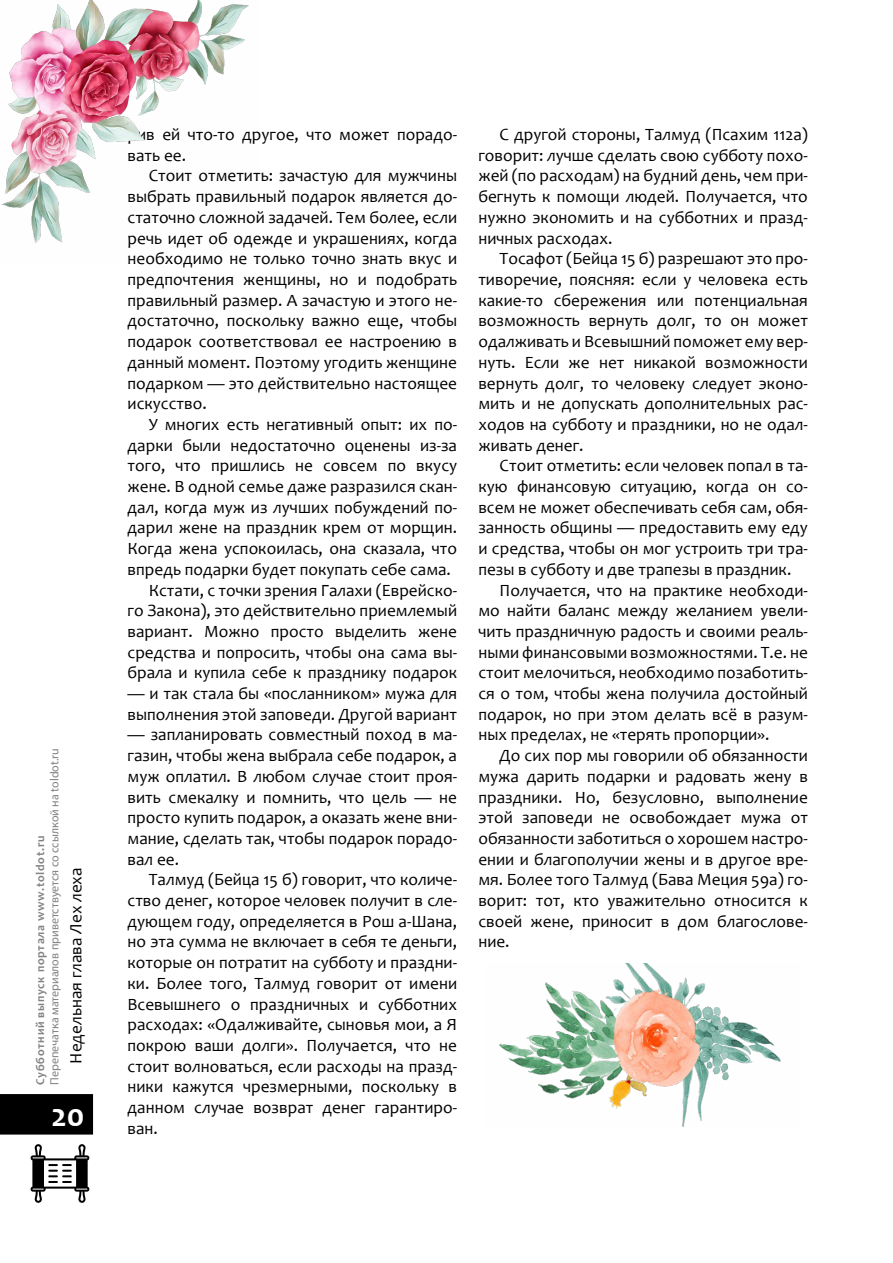
<style>
.page{position:relative;width:893px;height:1263px;background:#fff}
.page>*{position:absolute;margin:0;border:0;box-sizing:border-box;transform-origin:0 0}
.t1{font:700 33px "Candara";color:#fff}
.t2{font:17.25px/20.7px "Candara";color:#000;text-align:justify}
.t3{font:12px "Myriad Pro";color:#808285}
.t4{font:700 12px "Candara";letter-spacing:.06em;color:#808285}
</style>
<div class="page">
<div style="left:0;top:1094px;width:93px;height:40px;background:#000"></div>
<svg style="left:31px;top:1144px;width:58px;height:59px"></svg>
<img style="left:1px;top:0;width:248px;height:243px">
<img style="left:499px;top:963px;width:282px;height:164px">
<p class="t3" style="left:47px;top:1085px;width:338px;rotate:-90deg">Перепечатка материалов приветствуется со ссылкой на toldot.ru</p>
<h1 class="t1" style="left:51px;top:1095px;width:35px">20</h1>
<p class="t4" style="left:33px;top:1085px;width:251px;rotate:-90deg">Субботний выпуск портала www.toldot.ru</p>
<p class="t2" style="left:65px;top:1064px;width:198px;rotate:-90deg">Недельная глава Лех леха</p>
<p class="t2" style="left:128px;top:124px;width:331px">рив ей что-то другое, что может порадо&shy;вать ее.</p>
<p class="t2" style="left:128px;top:165px;width:331px;text-indent:21px">Стоит отметить: зачастую для мужчины выбрать правильный подарок является до&shy;статочно сложной задачей. Тем более, если речь идет об одежде и украшениях, когда необходимо не только точно знать вкус и предпочтения женщины, но и подобрать правильный размер. А зачастую и этого не&shy;достаточно, поскольку важно еще, чтобы подарок соответствовал ее настроению в данный момент. Поэтому угодить женщине подарком — это действительно настоящее искусство.</p>
<p class="t2" style="left:149px;top:414px;width:310px">У многих есть негативный опыт: их по-</p>
<p class="t2" style="left:128px;top:434px;width:331px">дарки были недостаточно оценены из-за</p>
<p class="t2" style="left:128px;top:455px;width:331px">того, что пришлись не совсем по вкусу</p>
<p class="t2" style="left:128px;top:476px;width:331px">жене. В одной семье даже разразился скан-</p>
<p class="t2" style="left:128px;top:497px;width:331px">дал, когда муж из лучших побуждений по-</p>
<p class="t2" style="left:128px;top:517px;width:331px">дарил жене на праздник крем от морщин.</p>
<p class="t2" style="left:128px;top:538px;width:331px">Когда жена успокоилась, она сказала, что</p>
<p class="t2" style="left:128px;top:559px;width:325px">впредь подарки будет покупать себе сама.</p>
<p class="t2" style="left:149px;top:579px;width:310px">Кстати, с точки зрения Галахи (Еврейско-</p>
<p class="t2" style="left:128px;top:600px;width:331px">го Закона), это действительно приемлемый</p>
<p class="t2" style="left:128px;top:621px;width:331px">вариант. Можно просто выделить жене</p>
<p class="t2" style="left:128px;top:641px;width:331px">средства и попросить, чтобы она сама вы-</p>
<p class="t2" style="left:128px;top:662px;width:331px">брала и купила себе к празднику подарок</p>
<p class="t2" style="left:128px;top:683px;width:331px">— и так стала бы «посланником» мужа для выполнения этой заповеди. Другой вариант</p>
<p class="t2" style="left:128px;top:724px;width:331px">— запланировать совместный поход в ма&shy;газин, чтобы жена выбрала себе подарок, а муж оплатил. В любом случае стоит проя&shy;вить смекалку и помнить, что цель — не просто купить подарок, а оказать жене вни&shy;мание, сделать так, чтобы подарок порадо&shy;вал ее.</p>
<p class="t2" style="left:128px;top:869px;width:331px;text-indent:21px">Талмуд (Бейца 15 б) говорит, что количе&shy;ство денег, которое человек получит в сле&shy;дующем году, определяется в Рош а-Шана, но эта сумма не включает в себя те деньги, которые он потратит на субботу и праздни&shy;ки. Более того, Талмуд говорит от имени Всевышнего о праздничных и субботних расходах: «Одалживайте, сыновья мои, а Я покрою ваши долги». Получается, что не стоит волноваться, если расходы на празд&shy;ники кажутся чрезмерными, поскольку в данном случае возврат денег гарантиро&shy;ван.</p>
<p class="t2" style="left:478px;top:124px;width:331px;text-indent:21px">С другой стороны, Талмуд (Псахим 112а) говорит: лучше сделать свою субботу похо&shy;жей (по расходам) на будний день, чем при&shy;бегнуть к помощи людей. Получается, что нужно экономить и на субботних и празд&shy;ничных расходах.</p>
<p class="t2" style="left:478px;top:248px;width:331px;text-indent:21px">Тосафот (Бейца 15 б) разрешают это про&shy;тиворечие, поясняя: если у человека есть какие-то сбережения или потенциальная возможность вернуть долг, то он может одалживать и Всевышний поможет ему вер&shy;нуть. Если же нет никакой возможности вернуть долг, то человеку следует эконо&shy;мить и не допускать дополнительных рас&shy;ходов на субботу и праздники, но не одал&shy;живать денег.</p>
<p class="t2" style="left:500px;top:455px;width:310px">Стоит отметить: если человек попал в та-</p>
<p class="t2" style="left:478px;top:476px;width:331px">кую финансовую ситуацию, когда он со-</p>
<p class="t2" style="left:478px;top:497px;width:331px">всем не может обеспечивать себя сам, обя-</p>
<p class="t2" style="left:478px;top:517px;width:331px">занность общины — предоставить ему еду</p>
<p class="t2" style="left:478px;top:538px;width:331px">и средства, чтобы он мог устроить три тра-</p>
<p class="t2" style="left:478px;top:559px;width:314px">пезы в субботу и две трапезы в праздник.</p>
<p class="t2" style="left:500px;top:579px;width:310px">Получается, что на практике необходи-</p>
<p class="t2" style="left:478px;top:600px;width:331px">мо найти баланс между желанием увели-</p>
<p class="t2" style="left:478px;top:621px;width:331px">чить праздничную радость и своими реаль-</p>
<p class="t2" style="left:478px;top:641px;width:331px">ными финансовыми возможностями. Т.е. не</p>
<p class="t2" style="left:478px;top:662px;width:331px">стоит мелочиться, необходимо позаботить-</p>
<p class="t2" style="left:478px;top:683px;width:331px">ся о том, чтобы жена получила достойный</p>
<p class="t2" style="left:478px;top:704px;width:331px">подарок, но при этом делать всё в разум-</p>
<p class="t2" style="left:478px;top:724px;width:293px">ных пределах, не «терять пропорции».</p>
<p class="t2" style="left:500px;top:745px;width:310px">До сих пор мы говорили об обязанности</p>
<p class="t2" style="left:478px;top:766px;width:331px">мужа дарить подарки и радовать жену в</p>
<p class="t2" style="left:478px;top:786px;width:331px">праздники. Но, безусловно, выполнение</p>
<p class="t2" style="left:478px;top:807px;width:331px">этой заповеди не освобождает мужа от</p>
<p class="t2" style="left:478px;top:828px;width:331px">обязанности заботиться о хорошем настро-</p>
<p class="t2" style="left:478px;top:848px;width:331px">ении и благополучии жены и в другое вре-</p>
<p class="t2" style="left:478px;top:869px;width:331px">мя. Более того Талмуд (Бава Меция 59а) го-</p>
<p class="t2" style="left:478px;top:890px;width:331px">ворит: тот, кто уважительно относится к</p>
<p class="t2" style="left:478px;top:911px;width:331px">своей жене, приносит в дом благослове-</p>
<p class="t2" style="left:478px;top:931px;width:33px">ние.</p>
</div>
